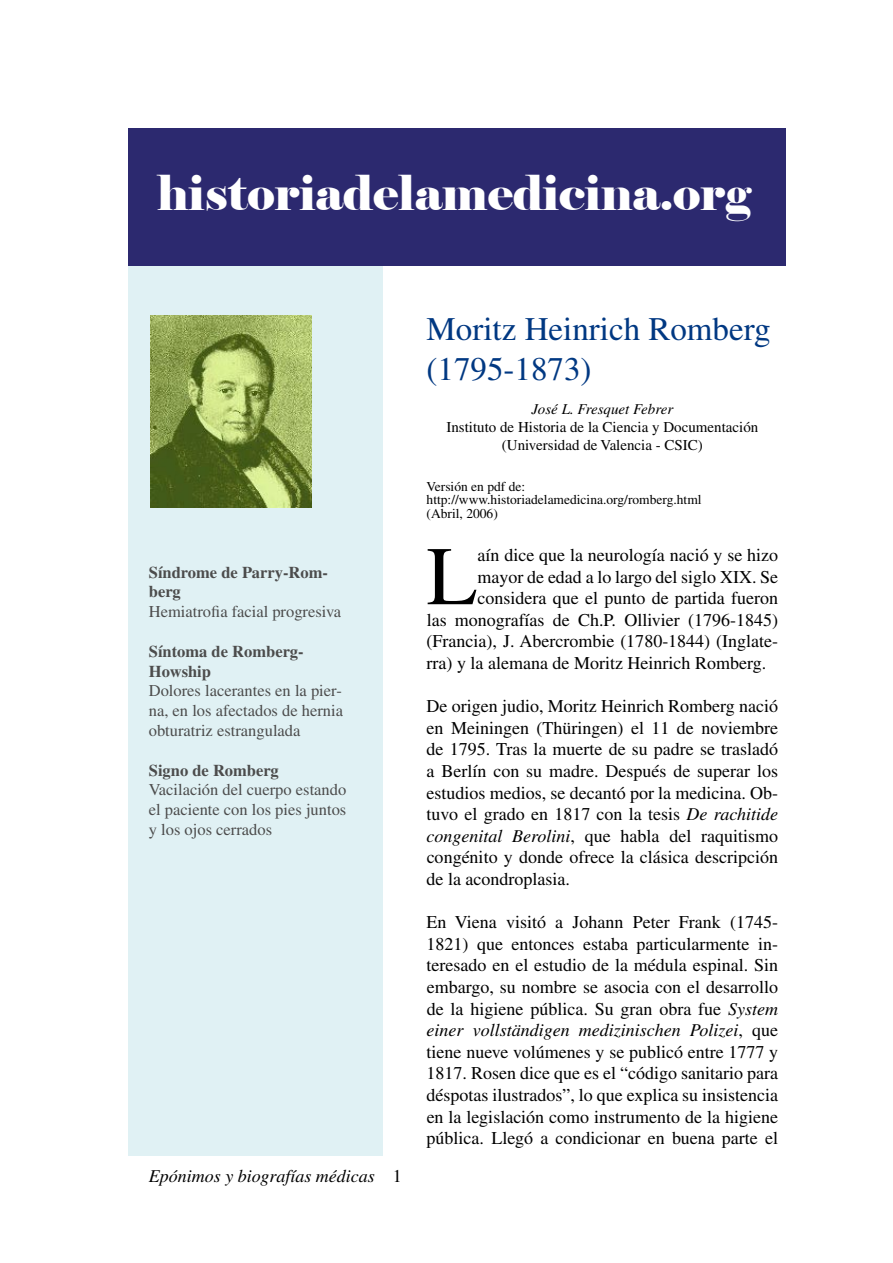
<style>
.page{position:relative;width:893px;height:1263px;background:#fff}
.page>*{position:absolute;margin:0;border:0;box-sizing:border-box;transform-origin:0 0}
.t1{font:83.25px "Times";color:#000}
.t2{font:48px "Elephant";color:#fff}
.t3{font:33px/39.6px "Times";color:#003882}
.t4{font:18px/21.6px "Times";color:#000;text-align:justify}
.t5{font:italic 18px "Times";color:#000}
.t6{font:16.5px/19.8px "Times";color:#4c4c4c;text-align:justify}
.t7{font:700 16.5px/19.8px "Times";color:#4c4c4c}
.t8{font:15px/18px "Times";color:#000;text-align:center}
.t9{font:italic 15px "Times";color:#000}
.t10{font:13.5px/13.5px "Times";color:#000}
.s1{font-style:italic}
</style>
<div class="page">
<div style="left:128px;top:128px;width:255px;height:1028px;background:#e0f1f4"></div>
<div style="left:128px;top:128px;width:658px;height:138px;background:#2c296f"></div>
<img style="left:151px;top:316px;width:161px;height:192px">
<h2 class="t2" style="left:157px;top:163px;width:595px">historiadelamedicina.org</h2>
<p class="t7" style="left:149px;top:562px;width:181px">Síndrome de Parry-Rom&shy;berg</p>
<p class="t6" style="left:149px;top:602px;width:194px">Hemiatrofia facial progresiva</p>
<p class="t7" style="left:149px;top:641px;width:156px">Síntoma de Romberg-<br>Howship</p>
<p class="t6" style="left:149px;top:681px;width:196px">Dolores lacerantes en la pier&shy;na, en los afectados de hernia obturatriz estrangulada</p>
<p class="t7" style="left:149px;top:760px;width:132px">Signo de Romberg</p>
<p class="t6" style="left:149px;top:780px;width:199px">Vacilación del cuerpo estando el paciente con los pies juntos y los ojos cerrados</p>
<p class="t5" style="left:149px;top:1166px;width:228px">Epónimos y biografías médicas</p>
<h3 class="t3" style="left:427px;top:309px;width:346px">Moritz Heinrich Romberg (1795-1 873)</h3>
<p class="t9" style="left:532px;top:401px;width:143px">José L. Fresquet Febrer</p>
<p class="t8" style="left:446px;top:418px;width:314px">Instituto de Historia de la Ciencia y Documentación (Universidad de Valencia - CSIC)</p>
<p class="t10" style="left:427px;top:479px;width:276px">Versión en pdf de: http://www.historiadelamedicina.org/romberg.html (Abril, 2006)</p>
<h1 class="t1" style="left:427px;top:529px;width:52px">L</h1>
<p class="t4" style="left:477px;top:544px;width:302px">aín dice que la neurología nació y se hizo</p>
<p class="t4" style="left:478px;top:566px;width:302px">mayor de edad a lo largo del siglo XIX. Se</p>
<p class="t4" style="left:478px;top:587px;width:302px">considera que el punto de partida fueron</p>
<p class="t4" style="left:427px;top:609px;width:353px">las monografías de Ch.P. Ollivier (1 796-1 845)</p>
<p class="t4" style="left:427px;top:630px;width:353px">(Francia), J. Abercrombie (1 780-1 844) (Inglate-</p>
<p class="t4" style="left:427px;top:652px;width:341px">rra) y la alemana de Moritz Heinrich Romberg.</p>
<p class="t4" style="left:427px;top:695px;width:353px">De origen judio, Moritz Heinrich Romberg nació en Meiningen (Thüringen) el 11</p>
<p class="t4" style="left:427px;top:717px;width:353px;text-indent:250px">de noviembre de 1 795. Tras la muerte de su padre se trasladó a Berlín con su madre. Después de superar los estudios medios, se decantó por la medicina. Ob&shy;tuvo el grado en 1 81 7 con la tesis <span class="s1">De rachitide congenital Berolini</span>, que habla del raquitismo congénito y donde ofrece la clásica descripción de la acondroplasia.</p>
<p class="t4" style="left:427px;top:911px;width:353px">En Viena visitó a Johann Peter Frank (1 745- 1 821 ) que entonces estaba particularmente in&shy;teresado en el estudio de la médula espinal. Sin embargo, su nombre se asocia con el desarrollo de la higiene pública. Su gran obra fue <span class="s1">System einer vollständigen medizinischen Polizei</span>, que tiene nueve volúmenes y se publicó entre 1 777 y 1 81 7. Rosen dice que es el “código sanitario para déspotas ilustrados”, lo que explica su insistencia en la legislación como instrumento de la higiene pública. Llegó a condicionar en buena parte el</p>
</div>
